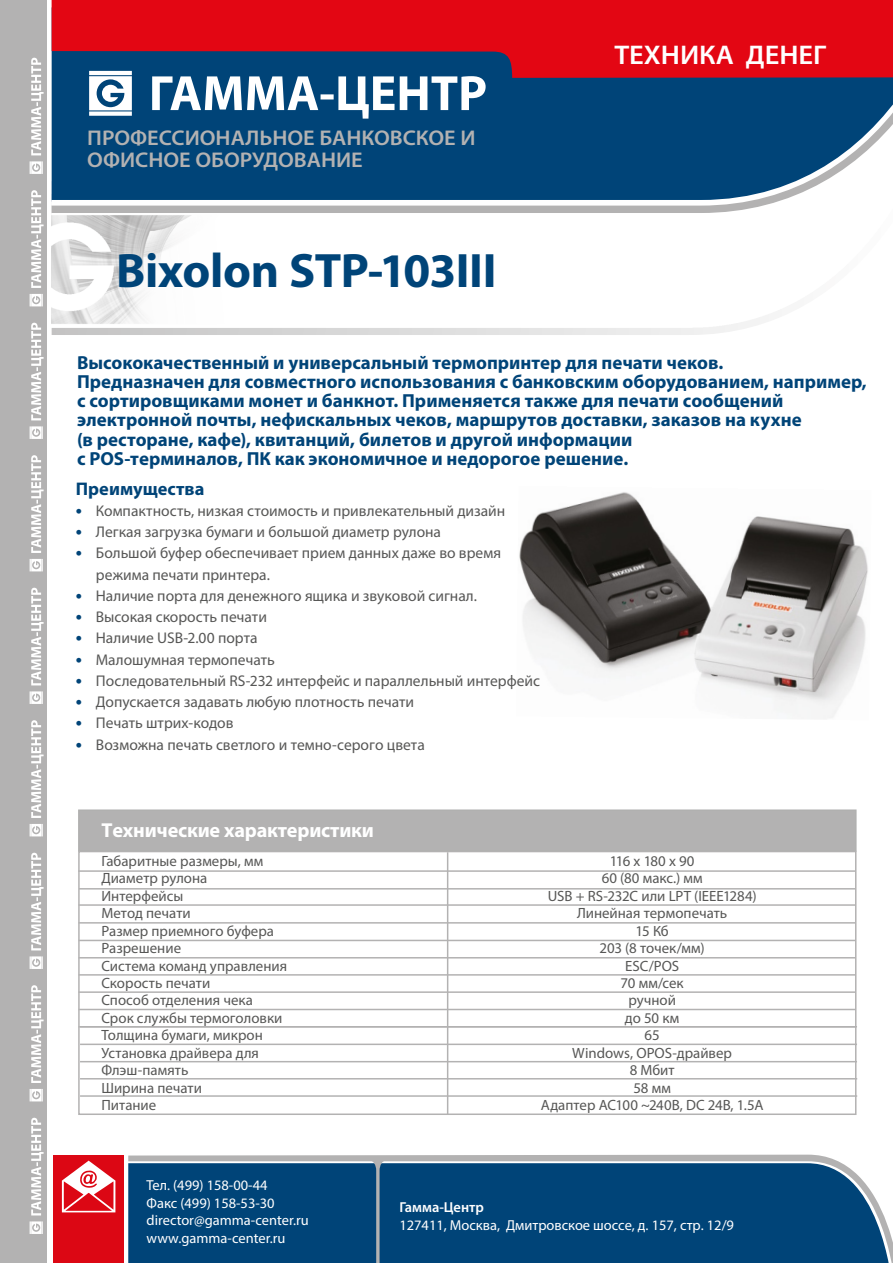
<style>
.page{position:relative;width:893px;height:1263px;background:#fff}
.page>*{position:absolute;margin:0;border:0;box-sizing:border-box;transform-origin:0 0}
.t1{font:700 48.6px "Myriad Pro";letter-spacing:-.01em;color:#004478}
.t2{font:600 27.15px "Myriad Pro";color:#fff;scale:1.05 1}
.t3{font:600 21.3px/22.4px "Myriad Pro";color:#b3b2b2;scale:1.05 1}
.t4{font:700 20.25px "Myriad Pro";letter-spacing:-.01em;color:#fff}
.t5{font:700 18.9px/19.2px "Myriad Pro";color:#004478}
.t6{font:700 18.3px "Myriad Pro";color:#004478}
.t7{font:15.45px/21.3px "Myriad Pro";color:#575756}
.t8{font:14.85px/17.4px "Myriad Pro";color:#575756}
.t9{font:14.4px/17.4px "Myriad Pro";color:#fff}
.t10{font:600 14.4px "Myriad Pro";color:#fff}
.s1{font-weight:700;font-size:18.3px;color:#004478}
</style>
<div class="page">
<div style="left:0;top:0;width:47px;height:1263px;background:#b3b2b2"></div>
<svg style="left:52px;top:200px;width:730px;height:8px"></svg>
<div style="left:52px;top:78px;width:841px;height:122px;background:#004478"></div>
<svg style="left:30px;top:1118px;width:14px;height:116px"></svg>
<svg style="left:30px;top:985px;width:14px;height:116px"></svg>
<svg style="left:30px;top:853px;width:14px;height:116px"></svg>
<svg style="left:30px;top:720px;width:14px;height:116px"></svg>
<svg style="left:30px;top:588px;width:14px;height:116px"></svg>
<svg style="left:30px;top:455px;width:14px;height:116px"></svg>
<svg style="left:30px;top:323px;width:14px;height:116px"></svg>
<svg style="left:30px;top:190px;width:14px;height:116px"></svg>
<svg style="left:30px;top:58px;width:14px;height:116px"></svg>
<img style="left:52px;top:208px;width:717px;height:127px">
<svg style="left:52px;top:0;width:841px;height:78px;background:#c00f22"></svg>
<svg style="left:89px;top:71px;width:397px;height:48px"></svg>
<img style="left:519px;top:492px;width:349px;height:227px">
<div style="left:78px;top:809px;width:778px;height:42px;background:#b3b2b2;border:2px solid #b0b0af"></div>
<div style="left:78px;top:851px;width:778px;height:264px;border:2px solid #b3b2b2"></div>
<hr style="left:79px;top:957px;width:776px;height:1px;background:#b3b2b2">
<hr style="left:79px;top:940px;width:776px;height:1px;background:#b3b2b2">
<hr style="left:79px;top:922px;width:776px;height:1px;background:#b3b2b2">
<hr style="left:79px;top:904px;width:776px;height:2px;background:#b3b2b2">
<hr style="left:79px;top:888px;width:776px;height:1px;background:#b3b2b2">
<hr style="left:78px;top:870px;width:777px;height:2px;background:#b3b2b2">
<hr style="left:79px;top:974px;width:777px;height:2px;background:#b3b2b2">
<hr style="left:447px;top:852px;width:1px;height:262px;background:#b3b2b2">
<hr style="left:79px;top:991px;width:777px;height:2px;background:#b3b2b2">
<hr style="left:80px;top:1061px;width:777px;height:1px;background:#b3b2b2">
<hr style="left:80px;top:1043px;width:777px;height:2px;background:#b3b2b2">
<hr style="left:80px;top:1026px;width:777px;height:1px;background:#b3b2b2">
<hr style="left:80px;top:1078px;width:777px;height:1px;background:#b3b2b2">
<hr style="left:80px;top:1095px;width:777px;height:2px;background:#b3b2b2">
<hr style="left:79px;top:1009px;width:777px;height:1px;background:#b3b2b2">
<hr style="left:79px;top:1026px;width:777px;height:1px;background:#b3b2b2">
<svg style="left:128px;top:1154px;width:713px;height:9px;fill:#b3b2b2"></svg>
<div style="left:128px;top:1163px;width:765px;height:100px;background:#004478"></div>
<div style="left:53px;top:1155px;width:71px;height:108px;background:#dc0714"></div>
<svg style="left:62px;top:1161px;width:53px;height:51px"></svg>
<svg style="left:361px;top:1159px;width:34px;height:104px;background:#195481"></svg>
<h3 class="t3" style="left:87px;top:126px;width:371px">ПРОФЕССИОНАЛЬНОЕ БАНКОВСКОЕ И<br>ОФИСНОЕ ОБОРУДОВАНИЕ</h3>
<h1 class="t1" style="left:116px;top:238px;width:382px">Bixolon STP-103III</h1>
<h2 class="t2" style="left:614px;top:38px;width:203px">ТЕХНИКА ДЕНЕГ</h2>
<p class="t5" style="left:77px;top:352px;width:791px">Высококачественный и универсальный термопринтер для печати чеков.<br>Предназначен для совместного использования с банковским оборудованием, например, с сортировщиками монет и банкнот. Применяется также для печати сообщений электронной почты, нефискальных чеков, маршрутов доставки, заказов на кухне<br>(в ресторане, кафе), квитанций, билетов и другой информации<br>с POS-терминалов, ПК как экономичное и недорогое решение.</p>
<p class="t6" style="left:76px;top:476px;width:130px">Преимущества</p>
<p class="t7" style="left:76px;top:500px;width:431px"><span class="s1">•</span> Компактность, низкая стоимость и привлекательный дизайн</p>
<p class="t7" style="left:76px;top:521px;width:367px"><span class="s1">•</span> Легкая загрузка бумаги и большой диаметр рулона</p>
<p class="t7" style="left:96px;top:542px;width:407px;text-indent:-20px"><span class="s1">•</span> Большой буфер обеспечивает прием данных даже во время режима печати принтера.</p>
<p class="t7" style="left:76px;top:585px;width:403px"><span class="s1">•</span> Наличие порта для денежного ящика и звуковой сигнал.</p>
<p class="t7" style="left:76px;top:606px;width:193px"><span class="s1">•</span> Высокая скорость печати</p>
<p class="t7" style="left:76px;top:627px;width:183px"><span class="s1">•</span> Наличие USB-2.00 порта</p>
<p class="t7" style="left:76px;top:649px;width:201px"><span class="s1">•</span> Малошумная термопечать</p>
<p class="t7" style="left:76px;top:670px;width:466px"><span class="s1">•</span> Последовательный RS-232 интерфейс и параллельный интерфейс</p>
<p class="t7" style="left:76px;top:691px;width:340px"><span class="s1">•</span> Допускается задавать любую плотность печати</p>
<p class="t7" style="left:76px;top:712px;width:159px"><span class="s1">•</span> Печать штрих-кодов</p>
<p class="t7" style="left:76px;top:734px;width:350px"><span class="s1">•</span> Возможна печать светлого и темно-серого цвета</p>
<h3 class="t4" style="left:101px;top:817px;width:274px">Технические характеристики</h3>
<p class="t8" style="left:101px;top:852px;width:187px">Габаритные размеры, мм<br>Диаметр рулона<br>Интерфейсы<br>Метод печати<br>Размер приемного буфера<br>Разрешение<br>Система команд управления<br>Скорость печати<br>Способ отделения чека<br>Срок службы термоголовки<br>Толщина бумаги, микрон<br>Установка драйвера для<br>Флэш-память<br>Ширина печати<br>Питание</p>
<p class="t9" style="left:147px;top:1177px;width:164px">Тел. (499) 158-00-44<br>Факс (499) 158-53-30 director@gamma-center.ru www.gamma-center.ru</p>
<p class="t8" style="left:541px;top:852px;width:224px;text-align:center">116 х 180 х 90<br>60 (80 макс.) мм<br>USB + RS-232C или LPT (IEEE1284)<br>Линейная термопечать<br>15 Кб<br>203 (8 точек/мм)<br>ESC/POS<br>70 мм/сек<br>ручной<br>до 50 км<br>65<br>Windows, OPOS-драйвер<br>8 Мбит<br>58 мм<br>Адаптер AC100 ~240В, DC 24В, 1.5A</p>
<p class="t10" style="left:399px;top:1198px;width:86px">Гамма-Центр</p>
<p class="t9" style="left:399px;top:1216px;width:336px">127411, Москва, Дмитровское шоссе, д. 157, стр. 12/9</p>
</div>
